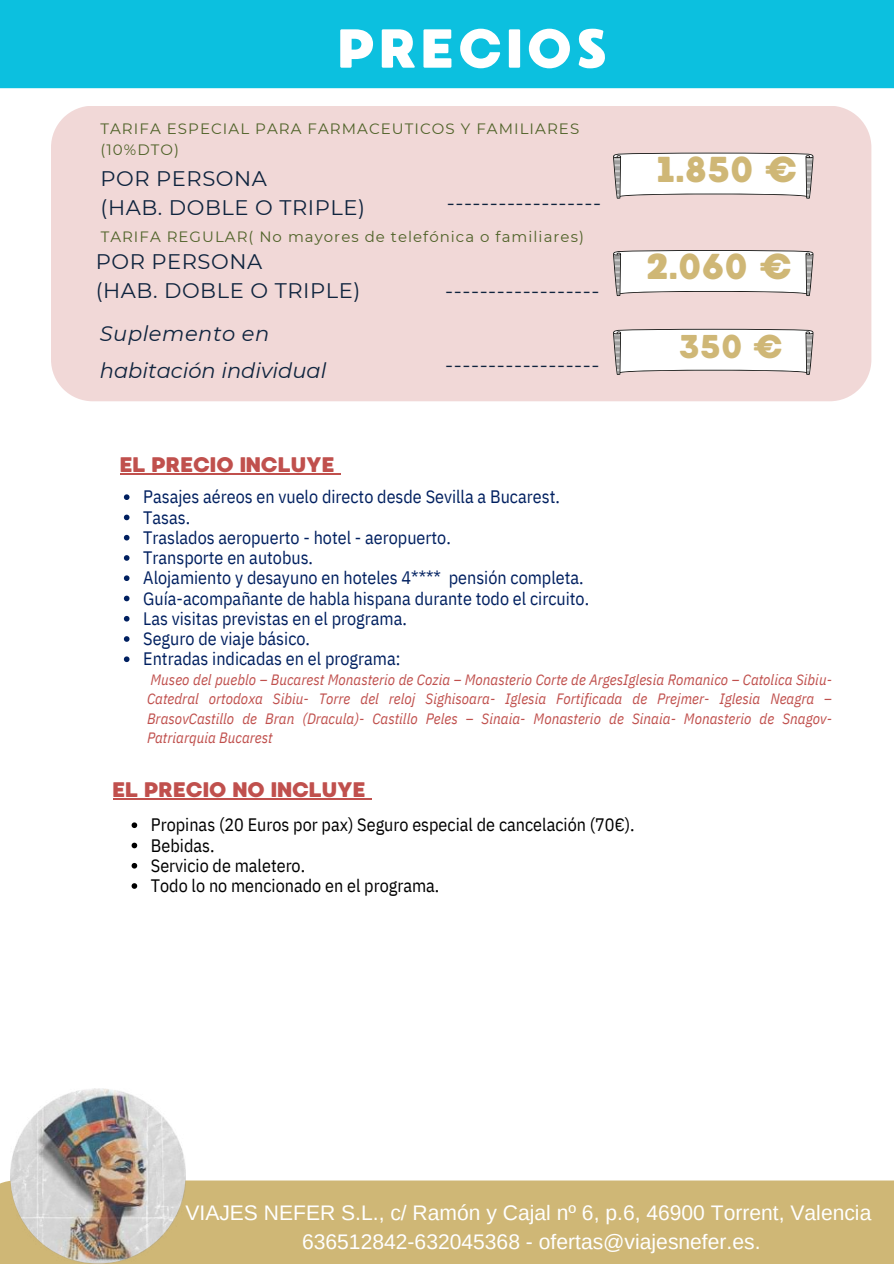
<style>
.page{position:relative;width:894px;height:1264px;background:#fff}
.page>*{position:absolute;margin:0;border:0;box-sizing:border-box;transform-origin:0 0}
.t1{font:54.75px "MADE Waffle Soft";letter-spacing:.06em;color:#fff}
.t2{font:36px "MADE Waffle Soft";letter-spacing:-.005em;color:#cfb776}
.t3{font:33px "MADE Waffle Soft";color:#cfb776}
.t4{font:21px/29.2px "Montserrat";letter-spacing:.025em;color:#0f243e}
.t5{font:21px/29.2px "Arimo";color:#fff;text-align:center}
.t6{font:italic 21px/37.2px "Montserrat";color:#0f243e}
.t7{font:21px "MADE Waffle Soft";letter-spacing:-.015em;color:#c0504d}
.t8{font:18px/20.2px "IBM Plex Sans Cond";color:#002060}
.t9{font:18px/20.2px "IBM Plex Sans Cond";color:#000}
.t10{font:italic 15px/19.2px "IBM Plex Sans Cond";color:#c0504d;text-align:justify}
.t11{font:15px/20.2px "Montserrat";letter-spacing:.07em;color:#4f6228}
</style>
<div class="page">
<svg style="left:131px;top:822px;width:6px;height:6px"></svg>
<svg style="left:131px;top:842px;width:6px;height:6px"></svg>
<svg style="left:131px;top:863px;width:6px;height:5px"></svg>
<svg style="left:131px;top:883px;width:6px;height:5px"></svg>
<div style="left:0;top:1180px;width:893px;height:83px;background:#cfb776"></div>
<img style="left:11px;top:1088px;width:174px;height:175px">
<div style="left:0;top:0;width:893px;height:88px;background:#0cc0df"></div>
<div style="left:51px;top:106px;width:819px;height:295px;background:#f1d8d7"></div>
<svg style="left:613px;top:153px;width:200px;height:46px"></svg>
<svg style="left:613px;top:250px;width:200px;height:46px"></svg>
<svg style="left:613px;top:329px;width:200px;height:46px"></svg>
<hr style="left:120px;top:473px;width:214px;height:1px;background:#c0504d">
<svg style="left:124px;top:494px;width:5px;height:6px"></svg>
<svg style="left:124px;top:514px;width:5px;height:6px"></svg>
<svg style="left:124px;top:535px;width:5px;height:5px"></svg>
<svg style="left:124px;top:555px;width:5px;height:6px"></svg>
<svg style="left:124px;top:575px;width:5px;height:6px"></svg>
<svg style="left:124px;top:595px;width:5px;height:6px"></svg>
<svg style="left:124px;top:616px;width:5px;height:5px"></svg>
<svg style="left:124px;top:636px;width:5px;height:6px"></svg>
<svg style="left:124px;top:656px;width:5px;height:6px"></svg>
<hr style="left:113px;top:798px;width:252px;height:1px;background:#c0504d">
<h1 class="t1" style="left:337px;top:15px;width:272px">PRECIOS</h1>
<p class="t11" style="left:100px;top:119px;width:480px">TARIFA ESPECIAL PARA FARMACEUTICOS Y FAMILIARES (10%DTO)</p>
<p class="t4" style="left:100px;top:164px;width:266px">POR PERSONA<br>(HAB. DOBLE O TRIPLE)</p>
<p class="t4" style="left:446px;top:188px;width:156px">------------------</p>
<p class="t11" style="left:101px;top:226px;width:484px">TARIFA REGULAR( No mayores de telefónica o familiares)</p>
<p class="t4" style="left:96px;top:247px;width:266px">POR PERSONA<br>(HAB. DOBLE O TRIPLE)</p>
<p class="t4" style="left:445px;top:276px;width:156px">------------------</p>
<p class="t6" style="left:100px;top:315px;width:228px">Suplemento en habitación individual</p>
<p class="t4" style="left:445px;top:349px;width:156px">------------------</p>
<p class="t7" style="left:120px;top:452px;width:216px">EL PRECIO INCLUYE</p>
<p class="t8" style="left:143px;top:486px;width:447px">Pasajes aéreos en vuelo directo desde Sevilla a Bucarest.<br>Tasas.<br>Traslados aeropuerto - hotel - aeropuerto.<br>Transporte en autobus.<br>Alojamiento y desayuno en hoteles 4**** pensión completa.<br>Guía-acompañante de habla hispana durante todo el circuito.<br>Las visitas previstas en el programa.<br>Seguro de viaje básico.<br>Entradas indicadas en el programa:</p>
<h2 class="t2" style="left:656px;top:148px;width:143px">1.850 €</h2>
<h2 class="t2" style="left:646px;top:244px;width:147px">2.060 €</h2>
<h3 class="t3" style="left:678px;top:326px;width:106px">350 €</h3>
<p class="t10" style="left:147px;top:670px;width:686px">Museo del pueblo – Bucarest Monasterio de Cozia – Monasterio Corte de ArgesIglesia Romanico – Catolica Sibiu-Catedral ortodoxa Sibiu- Torre del reloj Sighisoara- Iglesia Fortificada de Prejmer- Iglesia Neagra – BrasovCastillo de Bran (Dracula)- Castillo Peles – Sinaia- Monasterio de Sinaia- Monasterio de Snagov-Patriarquia Bucarest</p>
<p class="t7" style="left:113px;top:777px;width:254px">EL PRECIO NO INCLUYE</p>
<p class="t9" style="left:151px;top:814px;width:485px">Propinas (20 Euros por pax) Seguro especial de cancelación (70€).<br>Bebidas.<br>Servicio de maletero.<br>Todo lo no mencionado en el programa.</p>
<p class="t5" style="left:185px;top:1197px;width:687px">VIAJES NEFER S.L., c/ Ramón y Cajal nº 6, p.6, 46900 Torrent, Valencia<br>636512842-632045368 - ofertas@viajesnefer.es.</p>
</div>
